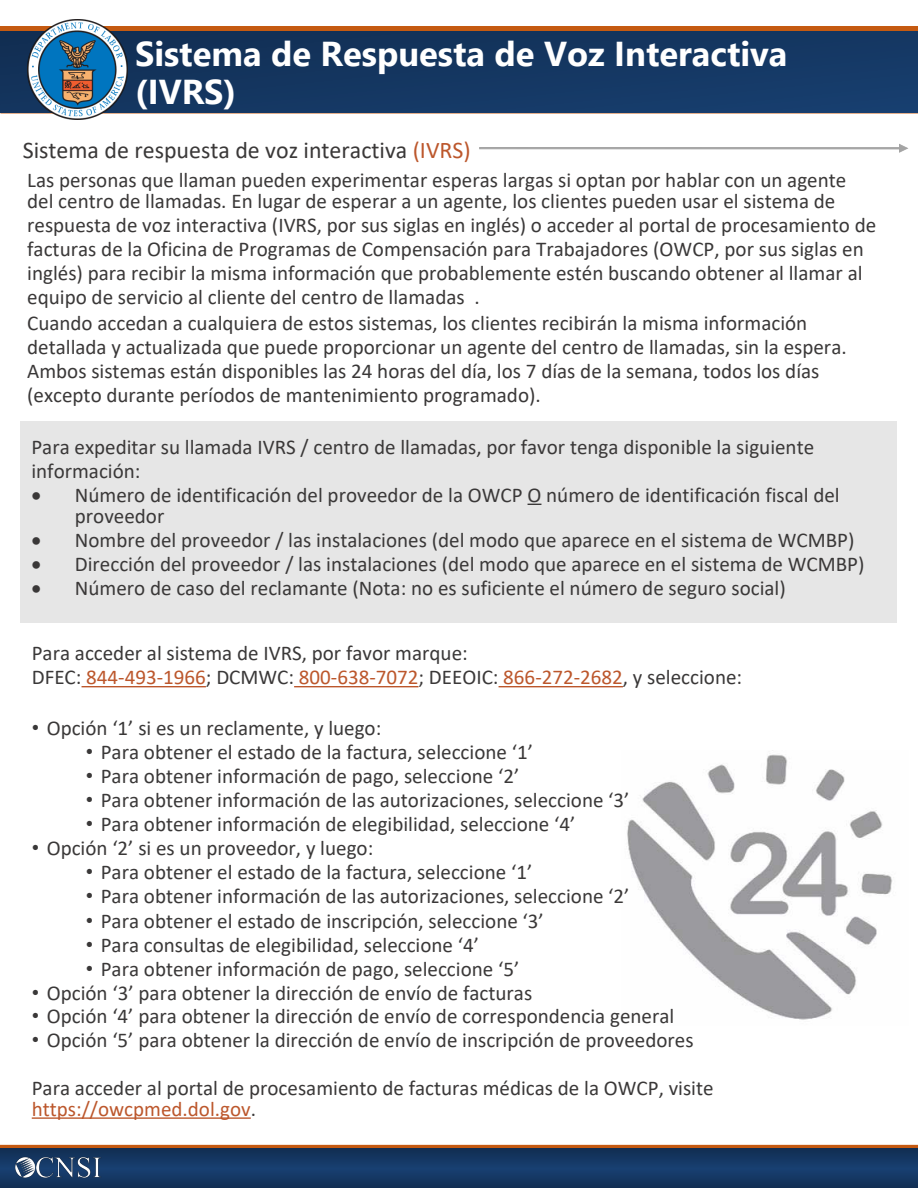
<style>
.page{position:relative;width:918px;height:1188px;background:#fff}
.page>*{position:absolute;margin:0;border:0;box-sizing:border-box;transform-origin:0 0}
.t1{font:700 34.5px/38.1px "Segoe UI";color:#fff}
.t2{font:24px "Calibri";color:#3a3838}
.t3{font:21.15px/24px "Calibri";color:#3a3838;text-align:justify}
.t4{font:21px/23.9px "Calibri";color:#3a3838}
.t5{font:21px "Calibri";color:#bc572c}
.s1{color:#bc572c}
.s2{font-size:21.15px}
.s3{font-size:21px}
.s4{color:#3a3838}
.s5{font-family:"Arial"}
.s6{font-family:"Arial";font-size:21px}
</style>
<div class="page">
<img style="left:627px;top:754px;width:265px;height:266px">
<div style="left:21px;top:421px;width:876px;height:202px;background:#e6e6e6"></div>
<svg style="left:528px;top:504px;width:13px;height:1px"></svg>
<hr style="left:82px;top:686px;width:124px;height:1px;background:#bc572c">
<hr style="left:294px;top:686px;width:125px;height:1px;background:#bc572c">
<hr style="left:499px;top:686px;width:124px;height:1px;background:#bc572c">
<hr style="left:32px;top:1117px;width:219px;height:2px;background:#bc572c">
<div style="left:0;top:1145px;width:918px;height:11px;background:#c55a11"></div>
<svg style="left:0;top:1148px;width:918px;height:40px"></svg>
<img style="left:9px;top:1151px;width:98px;height:32px">
<svg style="left:1px;top:27px;width:917px;height:86px"></svg>
<div style="left:1px;top:31px;width:917px;height:81px;background:#143761"></div>
<img style="left:27px;top:19px;width:101px;height:101px">
<svg style="left:480px;top:144px;width:427px;height:8px"></svg>
<h1 class="t1" style="left:135px;top:32px;width:654px">Sistema de Respuesta de Voz Interactiva (IVRS)</h1>
<p class="t2" style="left:23px;top:134px;width:450px">Sistema de respuesta de voz interactiva <span class="s1">(IVRS)</span></p>
<p class="t4" style="left:27px;top:169px;width:821px;line-height:21px">Las personas que llaman pueden experimentar esperas largas si optan por hablar con un agente del centro de llamadas. En lugar de esperar a un agente, los clientes pueden usar el sistema de</p>
<p class="t4" style="left:27px;top:212px;width:851px">respuesta de voz interactiva (IVRS, por sus siglas en inglés) o acceder al <span class="s2">portal de procesamiento de</span></p>
<p class="t3" style="left:27px;top:236px;width:838px">facturas de la Oficina de Programas de Compensación para Trabajadores (OWCP, por sus siglas en inglés) para recibir la misma información que probablemente estén buscando obtener al llamar al equipo de servicio al cliente del centro de llamadas <span class="s3">.</span></p>
<p class="t4" style="left:27px;top:311px;width:821px">Cuando accedan a cualquiera de estos sistemas, los clientes recibirán la misma información detallada y actualizada que puede proporcionar un agente del centro de llamadas, sin la espera.<br>Ambos sistemas están disponibles las 24 horas del día, los 7 días de la semana, todos los días (excepto durante períodos de mantenimiento programado).</p>
<p class="t4" style="left:31px;top:435px;width:784px">Para expeditar su llamada IVRS / centro de llamadas, por favor tenga disponible la siguiente información:</p>
<p class="t4" style="left:75px;top:484px;width:766px;line-height:21px;text-indent:-44px">• Número de identificación del proveedor de la OWCP O número de identificación fiscal del proveedor</p>
<p class="t4" style="left:31px;top:528px;width:825px">• Nombre del proveedor / las instalaciones (del modo que aparece en el sistema de WCMBP)</p>
<p class="t4" style="left:31px;top:552px;width:835px">• Dirección del proveedor / las instalaciones (del modo que aparece en el sistema de WCMBP)</p>
<p class="t4" style="left:31px;top:576px;width:756px">• Número de caso del reclamante (Nota: no es suficiente el número de seguro social)</p>
<p class="t4" style="left:32px;top:641px;width:438px">Para acceder al sistema de IVRS, por favor marque:</p>
<p class="t5" style="left:32px;top:663px;width:712px"><span class="s4">DFEC:</span> 844-493-1966<span class="s4">; DCMWC:</span> 800-638-7072<span class="s4">; DEEOIC:</span> 866-272-2682<span class="s4">, y seleccione:</span></p>
<p class="t4" style="left:32px;top:716px;width:351px"><span class="s5">•</span> Opción ‘1’ si es un reclamente, y luego:</p>
<p class="t3" style="left:86px;top:740px;width:449px"><span class="s6">•</span> Para obtener el estado de la factura, seleccione ‘1’</p>
<p class="t4" style="left:86px;top:764px;width:435px"><span class="s5">•</span> Para obtener información de pago, seleccione ‘2’</p>
<p class="t4" style="left:86px;top:788px;width:545px"><span class="s5">•</span> Para obtener información de las autorizaciones, seleccione ‘3’</p>
<p class="t4" style="left:86px;top:812px;width:491px"><span class="s5">•</span> Para obtener información de elegibilidad, seleccione ‘4’</p>
<p class="t4" style="left:32px;top:836px;width:343px"><span class="s5">•</span> Opción ‘2’ si es un proveedor, y luego:</p>
<p class="t4" style="left:86px;top:860px;width:448px"><span class="s5">•</span> Para obtener el estado de la factura, seleccione ‘1’</p>
<p class="t4" style="left:86px;top:884px;width:545px"><span class="s5">•</span> Para obtener información de las autorizaciones, seleccione ‘2’</p>
<p class="t4" style="left:86px;top:908px;width:460px"><span class="s5">•</span> Para obtener el estado de inscripción, seleccione ‘3’</p>
<p class="t4" style="left:86px;top:932px;width:395px"><span class="s5">•</span> Para consultas de elegibilidad, seleccione ‘4’</p>
<p class="t4" style="left:86px;top:956px;width:435px"><span class="s5">•</span> Para obtener información de pago, seleccione ‘5’</p>
<p class="t3" style="left:32px;top:980px;width:502px"><span class="s6">•</span> Opción ‘3’ para obtener la dirección de envío de facturas</p>
<p class="t4" style="left:32px;top:1003px;width:644px"><span class="s5">•</span> Opción ‘4’ para obtener la dirección de envío de correspondencia general</p>
<p class="t4" style="left:32px;top:1027px;width:663px"><span class="s5">•</span> Opción ‘5’ para obtener la dirección de envío de inscripción de proveedores</p>
<p class="t4" style="left:32px;top:1077px;width:683px;line-height:21px">Para acceder al portal de procesamiento de facturas médicas de la OWCP, visite <span class="s1">https://owcpmed.dol.gov</span>.</p>
</div>
